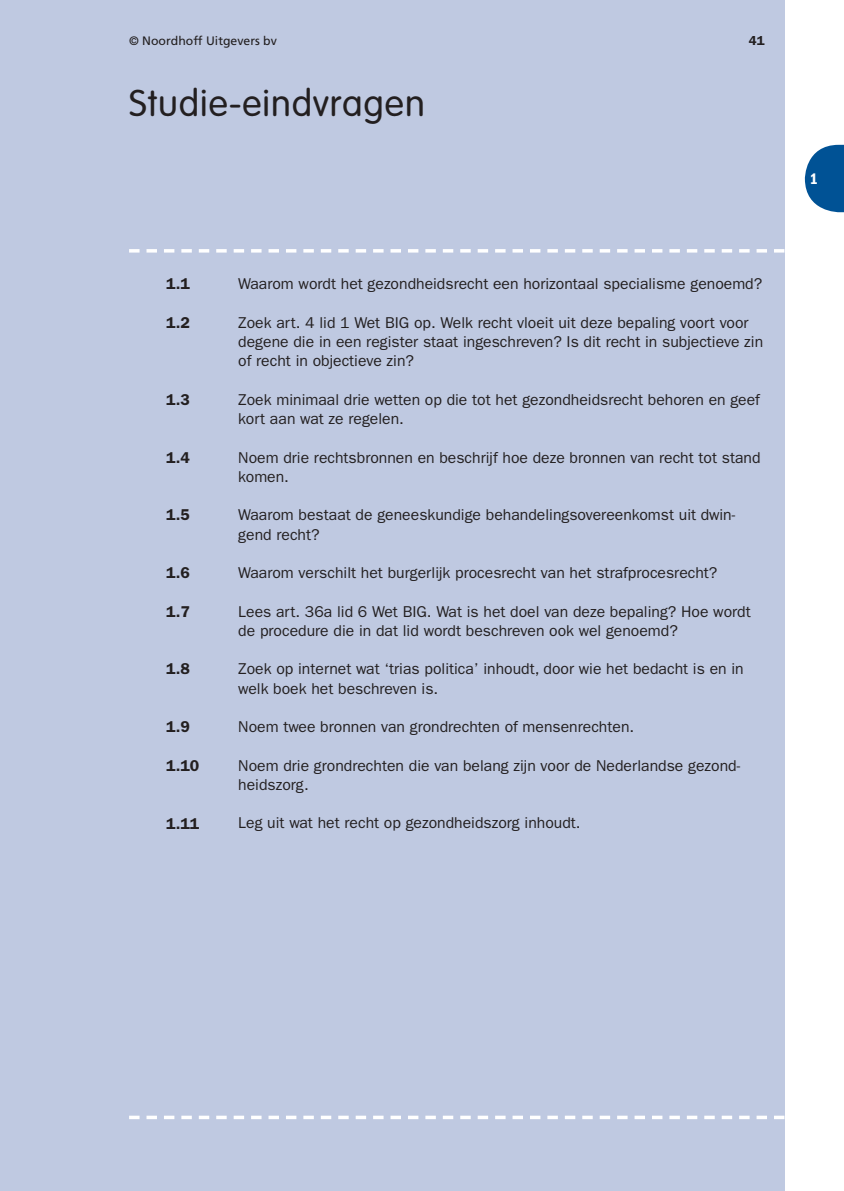
<style>
.page{position:relative;width:844px;height:1191px;background:#fff}
.page>*{position:absolute;margin:0;border:0;box-sizing:border-box;transform-origin:0 0}
.t1{font:300 36.75px "VAG Rounded";letter-spacing:.025em;color:#231f20}
.t2{font:15.75px/19.2px "ITC Franklin Gothic Std";color:#231f20}
.t3{font:600 15.75px "ITC Franklin Gothic Std";color:#231f20}
.t4{font:15.75px "ITC Franklin Gothic Std Dm Cd";color:#fff}
.t5{font:600 13.12px "ITC Franklin Gothic Std";color:#231f20}
.t6{font:12.25px "Frutiger LT Std";color:#231f20}
</style>
<div class="page">
<svg style="left:804px;top:145px;width:39px;height:67px"></svg>
<div style="left:0;top:0;width:784px;height:1191px;background:#bfc9e1"></div>
<svg style="left:129px;top:249px;width:655px;height:3px"></svg>
<svg style="left:129px;top:1115px;width:655px;height:4px"></svg>
<p class="t6" style="left:129px;top:34px;width:149px">© Noordhoff Uitgevers bv</p>
<p class="t5" style="left:748px;top:35px;width:17px">41</p>
<h1 class="t1" style="left:129px;top:88px;width:297px">Studie-eindvragen</h1>
<p class="t3" style="left:166px;top:278px;width:25px">1.1</p>
<p class="t3" style="left:166px;top:316px;width:25px">1.2</p>
<p class="t3" style="left:166px;top:393px;width:25px">1.3</p>
<p class="t3" style="left:166px;top:451px;width:25px">1.4</p>
<p class="t3" style="left:166px;top:509px;width:25px">1.5</p>
<p class="t3" style="left:166px;top:567px;width:25px">1.6</p>
<p class="t3" style="left:166px;top:605px;width:25px">1.7</p>
<p class="t3" style="left:166px;top:663px;width:25px">1.8</p>
<p class="t3" style="left:166px;top:721px;width:25px">1.9</p>
<p class="t3" style="left:166px;top:759px;width:35px">1.10</p>
<p class="t3" style="left:166px;top:817px;width:35px">1.11</p>
<p class="t2" style="left:238px;top:276px;width:525px">Waarom wordt het gezondheidsrecht een horizontaal specialisme genoemd?</p>
<p class="t2" style="left:238px;top:314px;width:526px">Zoek art. 4 lid 1 Wet BIG op. Welk recht vloeit uit deze bepaling voort voor degene die in een register staat ingeschreven? Is dit recht in subjectieve zin of recht in objectieve zin?</p>
<p class="t2" style="left:238px;top:391px;width:523px">Zoek minimaal drie wetten op die tot het gezondheidsrecht behoren en geef kort aan wat ze regelen.</p>
<p class="t2" style="left:238px;top:449px;width:523px">Noem drie rechtsbronnen en beschrijf hoe deze bronnen van recht tot stand komen.</p>
<p class="t2" style="left:238px;top:507px;width:498px">Waarom bestaat de geneeskundige behandelingsovereenkomst uit dwin&shy;gend recht?</p>
<p class="t2" style="left:238px;top:565px;width:480px">Waarom verschilt het burgerlijk procesrecht van het strafprocesrecht?</p>
<p class="t2" style="left:238px;top:603px;width:514px">Lees art. 36a lid 6 Wet BIG. Wat is het doel van deze bepaling? Hoe wordt de procedure die in dat lid wordt beschreven ook wel genoemd?</p>
<p class="t2" style="left:238px;top:661px;width:507px">Zoek op internet wat ‘trias politica’ inhoudt, door wie het bedacht is en in welk boek het beschreven is.</p>
<p class="t2" style="left:238px;top:719px;width:397px">Noem twee bronnen van grondrechten of mensenrechten.</p>
<p class="t2" style="left:238px;top:757px;width:503px">Noem drie grondrechten die van belang zijn voor de Nederlandse gezond&shy;heidszorg.</p>
<p class="t2" style="left:238px;top:815px;width:344px">Leg uit wat het recht op gezondheidszorg inhoudt.</p>
<p class="t4" style="left:809px;top:172px;width:10px">1</p>
</div>
